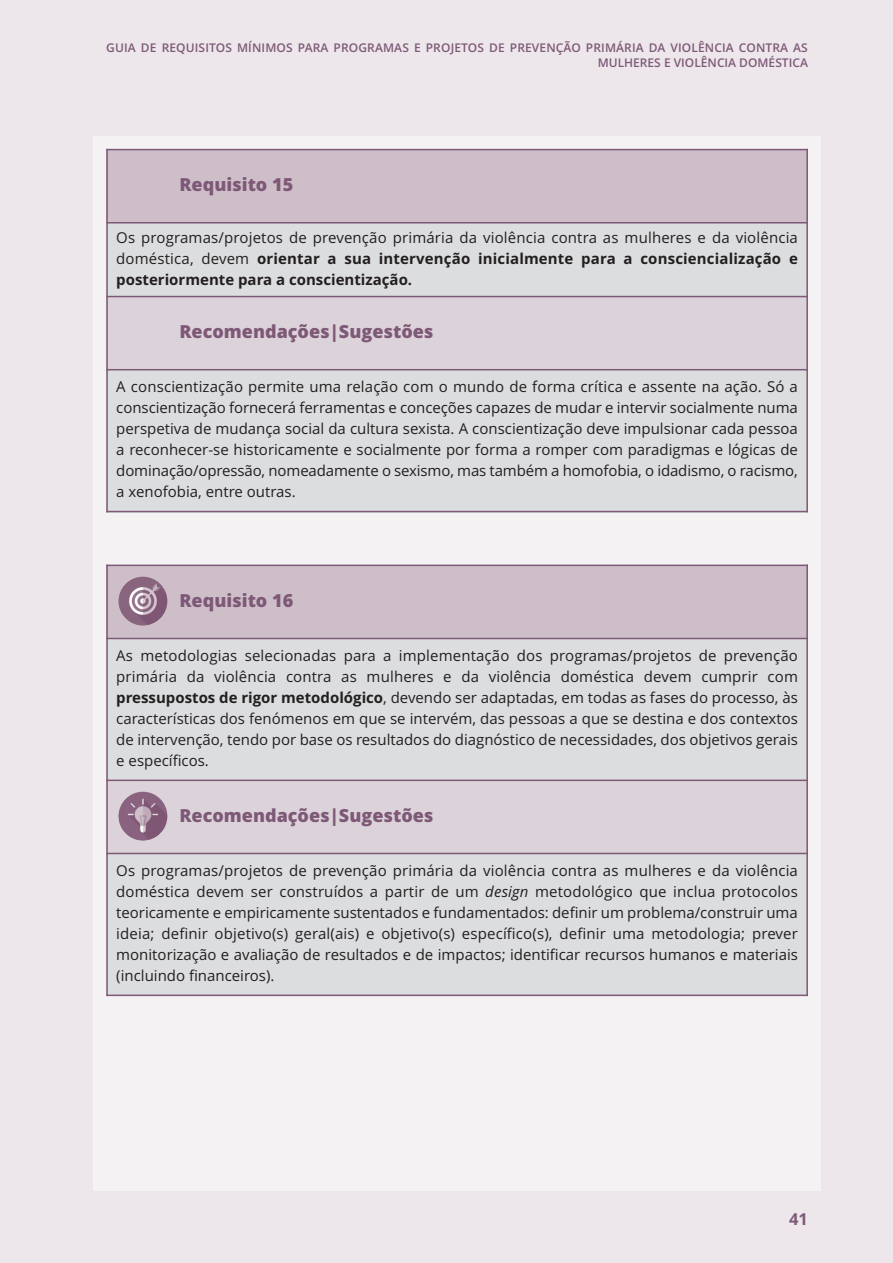
<style>
.page{position:relative;width:893px;height:1263px;background:#ede7eb}
.page>*{position:absolute;margin:0;border:0;box-sizing:border-box;transform-origin:0 0}
.t1{font:800 18px "Open Sans";color:#7e5977}
.t2{font:700 16.5px "Open Sans";color:#7e5977}
.t3{font:15px/21px "Open Sans";color:#231f20;text-align:justify}
.t4{font:700 15px/21px "Open Sans";color:#231f20;text-align:justify}
.t5{font:600 12px "Open Sans";letter-spacing:.01em;color:#7e5977}
.s1{font-weight:400}
.s2{font-weight:700}
.s3{font-style:italic}
</style>
<div class="page">
<div style="left:94px;top:136px;width:727px;height:1055px;background:#f5f2f4"></div>
<div style="left:106px;top:149px;width:702px;height:74px;background:#cdbec8"></div>
<div style="left:106px;top:223px;width:702px;height:74px;background:#dcdddf"></div>
<div style="left:106px;top:297px;width:702px;height:73px;background:#dcd2d9"></div>
<div style="left:106px;top:370px;width:702px;height:142px;background:#dcdddf"></div>
<hr style="left:106px;top:149px;width:2px;height:363px;background:#7e5977">
<hr style="left:806px;top:149px;width:2px;height:363px;background:#7e5977">
<hr style="left:106px;top:149px;width:702px;height:1px;background:#7e5977">
<hr style="left:106px;top:222px;width:702px;height:1px;background:#7e5977">
<hr style="left:106px;top:296px;width:702px;height:1px;background:#7e5977">
<hr style="left:106px;top:369px;width:702px;height:1px;background:#7e5977">
<hr style="left:106px;top:511px;width:702px;height:1px;background:#7e5977">
<div style="left:106px;top:565px;width:702px;height:73px;background:#cdbec8"></div>
<div style="left:106px;top:638px;width:702px;height:142px;background:#dcdddf"></div>
<div style="left:106px;top:780px;width:702px;height:73px;background:#dcd2d9"></div>
<div style="left:106px;top:853px;width:702px;height:143px;background:#dcdddf"></div>
<hr style="left:106px;top:565px;width:2px;height:431px;background:#7e5977">
<hr style="left:806px;top:565px;width:2px;height:431px;background:#7e5977">
<hr style="left:106px;top:565px;width:702px;height:1px;background:#7e5977">
<hr style="left:106px;top:638px;width:702px;height:1px;background:#7e5977">
<hr style="left:106px;top:779px;width:702px;height:2px;background:#7e5977">
<hr style="left:106px;top:853px;width:702px;height:1px;background:#7e5977">
<hr style="left:106px;top:994px;width:702px;height:2px;background:#7e5977">
<img style="left:118px;top:577px;width:49px;height:49px;border-radius:50%">
<img style="left:118px;top:792px;width:49px;height:49px;border-radius:50%">
<p class="t5" style="left:106px;top:43px;width:703px">GUIA DE REQUISITOS MÍNIMOS PARA PROGRAMAS E PROJETOS DE PREVENÇÃO PRIMÁRIA DA VIOLÊNCIA CONTRA AS</p>
<p class="t5" style="left:598px;top:58px;width:212px">MULHERES E VIOLÊNCIA DOMÉSTICA</p>
<p class="t1" style="left:179px;top:177px;width:115px">Requisito 15</p>
<p class="t4" style="left:116px;top:228px;width:683px"><span class="s1">Os programas/projetos de prevenção primária da violência contra as mulheres e da violência doméstica, devem</span> orientar a sua intervenção inicialmente para a consciencialização e posteriormente para a conscientização.</p>
<p class="t1" style="left:179px;top:324px;width:256px">Recomendações|Sugestões</p>
<p class="t3" style="left:116px;top:378px;width:683px">A conscientização permite uma relação com o mundo de forma crítica e assente na ação. Só a conscientização fornecerá ferramentas e conceções capazes de mudar e intervir socialmente numa perspetiva de mudança social da cultura sexista. A conscientização deve impulsionar cada pessoa a reconhecer-se historicamente e socialmente por forma a romper com paradigmas e lógicas de dominação/opressão, nomeadamente o sexismo, mas também a homofobia, o idadismo, o racismo, a xenofobia, entre outras.</p>
<p class="t1" style="left:179px;top:593px;width:115px">Requisito 16</p>
<p class="t3" style="left:116px;top:646px;width:683px">As metodologias selecionadas para a implementação dos programas/projetos de prevenção primária da violência contra as mulheres e da violência doméstica devem cumprir com <span class="s2">pressupostos de rigor metodológico</span>, devendo ser adaptadas, em todas as fases do processo, às características dos fenómenos em que se intervém, das pessoas a que se destina e dos contextos de intervenção, tendo por base os resultados do diagnóstico de necessidades, dos objetivos gerais e específicos.</p>
<p class="t1" style="left:179px;top:808px;width:256px">Recomendações|Sugestões</p>
<p class="t3" style="left:116px;top:861px;width:683px">Os programas/projetos de prevenção primária da violência contra as mulheres e da violência doméstica devem ser construídos a partir de um <span class="s3">design</span> metodológico que inclua protocolos teoricamente e empiricamente sustentados e fundamentados: definir um problema/construir uma ideia; definir objetivo(s) geral(ais) e objetivo(s) específico(s), definir uma metodologia; prever monitorização e avaliação de resultados e de impactos; identificar recursos humanos e materiais (incluindo financeiros).</p>
<p class="t2" style="left:789px;top:1212px;width:20px">41</p>
</div>
